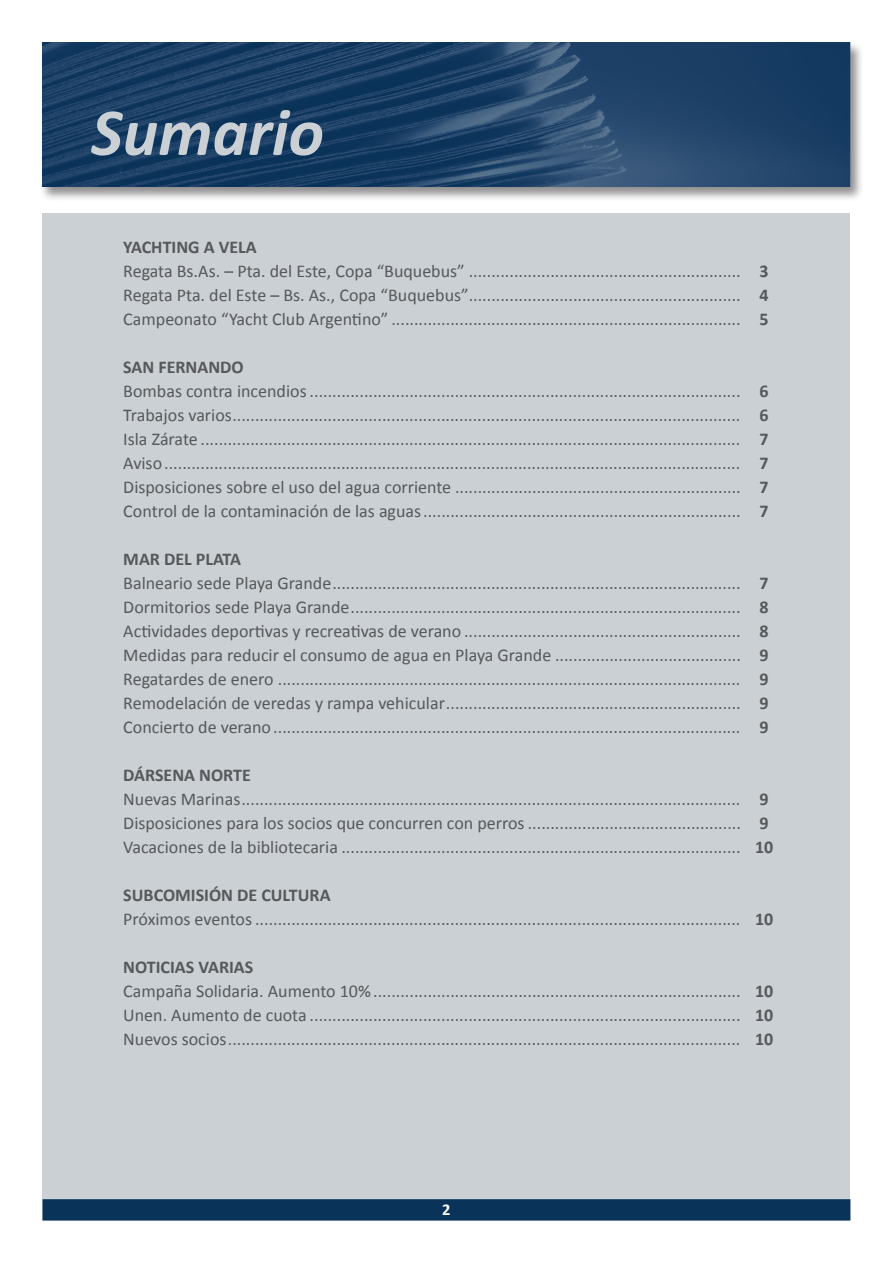
<style>
.page{position:relative;width:893px;height:1263px;background:#fff}
.page>*{position:absolute;margin:0;border:0;box-sizing:border-box;transform-origin:0 0}
.t1{font:italic 700 67.5px "Calibri";color:#cad0d4}
.t2{font:18px/24px "Calibri";color:#57585a;text-align:justify}
.t3{font:700 18px/24px "Calibri";color:#57585a;text-align:justify}
.t4{font:700 16.5px "Calibri";color:#fff}
</style>
<div class="page">
<div style="left:39px;top:41px;width:831px;height:168px;background:#231f20;opacity:.5"></div>
<img style="left:43px;top:43px;width:807px;height:144px">
<div style="left:43px;top:213px;width:807px;height:1007px;background:#cad0d4"></div>
<div style="left:43px;top:1199px;width:807px;height:21px;background:#0a335a"></div>
<h1 class="t1" style="left:91px;top:90px;width:234px">Sumario</h1>
<p class="t3" style="left:123px;top:235px;width:135px">YACHTING A VELA</p>
<p class="t2" style="left:123px;top:259px;width:619px">Regata Bs.As. – Pta. del Este, Copa “Buquebus” ............................................................<br>Regata Pta. del Este – Bs. As., Copa “Buquebus”............................................................<br>Campeonato “Yacht Club Argentino” .............................................................................</p>
<p class="t3" style="left:123px;top:355px;width:122px">SAN FERNANDO</p>
<p class="t2" style="left:123px;top:379px;width:619px">Bombas contra incendios ...............................................................................................<br>Trabajos varios................................................................................................................<br>Isla Zárate .......................................................................................................................<br>Aviso...............................................................................................................................<br>Disposiciones sobre el uso del agua corriente ...............................................................<br>Control de la contaminación de las aguas......................................................................</p>
<p class="t3" style="left:123px;top:547px;width:119px">MAR DEL PLATA</p>
<p class="t2" style="left:123px;top:571px;width:619px">Balneario sede Playa Grande..........................................................................................<br>Dormitorios sede Playa Grande......................................................................................<br>Actividades deportivas y recreativas de verano .............................................................<br>Medidas para reducir el consumo de agua en Playa Grande .........................................<br>Regatardes de enero ......................................................................................................<br>Remodelación de veredas y rampa vehicular.................................................................<br>Concierto de verano.......................................................................................................</p>
<p class="t3" style="left:123px;top:763px;width:129px">DÁRSENA NORTE</p>
<p class="t2" style="left:123px;top:787px;width:619px">Nuevas Marinas..............................................................................................................<br>Disposiciones para los socios que concurren con perros ...............................................<br>Vacaciones de la bibliotecaria ........................................................................................</p>
<p class="t3" style="left:123px;top:883px;width:209px">SUBCOMISIÓN DE CULTURA</p>
<p class="t2" style="left:123px;top:907px;width:619px">Próximos eventos ...........................................................................................................</p>
<p class="t3" style="left:123px;top:955px;width:132px">NOTICIAS VARIAS</p>
<p class="t2" style="left:123px;top:979px;width:619px">Campaña Solidaria. Aumento 10%.................................................................................<br>Unen. Aumento de cuota ...............................................................................................<br>Nuevos socios.................................................................................................................</p>
<p class="t3" style="left:760px;top:259px;width:11px">3<br>4<br>5</p>
<p class="t3" style="left:760px;top:379px;width:11px">6<br>6<br>7<br>7<br>7<br>7</p>
<p class="t3" style="left:760px;top:571px;width:11px">7<br>8<br>8<br>9<br>9<br>9<br>9</p>
<p class="t3" style="left:755px;top:786px;width:20px;text-align:left">9<br>9<br>10</p>
<p class="t3" style="left:755px;top:906px;width:20px">10</p>
<p class="t3" style="left:755px;top:978px;width:20px">10<br>10<br>10</p>
<p class="t4" style="left:442px;top:1199px;width:10px">2</p>
</div>
